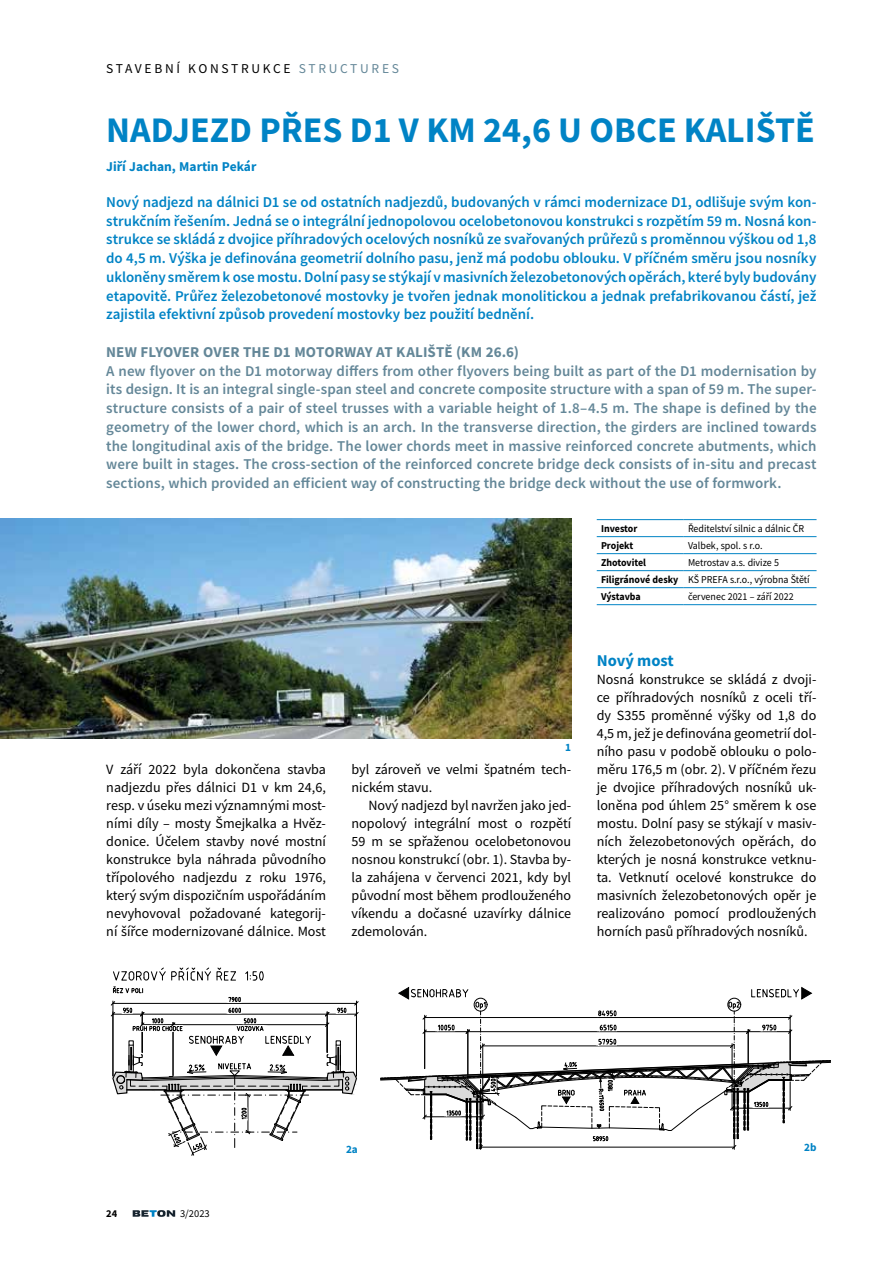
<style>
.page{position:relative;width:893px;height:1263px;background:#fff}
.page>*{position:absolute;margin:0;border:0;box-sizing:border-box;transform-origin:0 0}
.t1{font:700 36px "Source Sans Pro";color:#0083c5}
.t2{font:700 16.5px "Source Sans Pro";color:#0083c5}
.t3{font:600 15px/18.8px "Source Sans Pro";letter-spacing:.005em;color:#648798;text-align:justify}
.t4{font:600 15px/18.8px "Source Sans Pro";letter-spacing:-.005em;color:#0083c5;text-align:justify}
.t5{font:700 15px "Source Sans Pro";letter-spacing:.005em;color:#648798}
.t6{font:14.1px/18px "Source Sans Pro";color:#000;text-align:justify}
.t7{font:13.5px "Source Sans Pro";letter-spacing:.2em;color:#000}
.t8{font:700 13.5px "Source Sans Pro";color:#0083c5}
.t9{font:700 11.25px "Source Sans Pro";color:#0083c5}
.t10{font:10.5px/17px "Source Sans Pro";color:#000;scale:.95 1}
.t11{font:700 10.5px "Source Sans Pro";color:#000;scale:.95 1}
.t12{font:10.5px "Source Sans Pro";color:#000}
.t13{font:700 10.5px "Source Sans Pro";color:#000}
.s1{color:#648798}
.s2{font-weight:700}
</style>
<div class="page">
<svg style="left:133px;top:1210px;width:42px;height:7px"></svg>
<hr style="left:684px;top:519px;width:132px;height:1px;background:#0083c5">
<hr style="left:684px;top:536px;width:132px;height:1px;background:#0083c5">
<hr style="left:684px;top:553px;width:132px;height:1px;background:#0083c5">
<hr style="left:684px;top:570px;width:132px;height:1px;background:#0083c5">
<hr style="left:684px;top:587px;width:132px;height:1px;background:#0083c5">
<hr style="left:684px;top:604px;width:132px;height:1px;background:#0083c5">
<hr style="left:597px;top:519px;width:87px;height:1px;background:#0083c5">
<hr style="left:597px;top:536px;width:87px;height:1px;background:#0083c5">
<hr style="left:597px;top:553px;width:87px;height:1px;background:#0083c5">
<hr style="left:597px;top:570px;width:87px;height:1px;background:#0083c5">
<hr style="left:597px;top:587px;width:87px;height:1px;background:#0083c5">
<hr style="left:597px;top:604px;width:87px;height:1px;background:#0083c5">
<img style="left:0;top:519px;width:571px;height:219px">
<svg style="left:111px;top:967px;width:248px;height:189px"></svg>
<svg style="left:380px;top:987px;width:451px;height:162px"></svg>
<p class="t7" style="left:106px;top:60px;width:294px">STAVEBNÍ KONSTRUKCE <span class="s1">STRUCTURES</span></p>
<h1 class="t1" style="left:106px;top:106px;width:710px">NADJEZD PŘES D1 V KM 24,6 U OBCE KALIŠTĚ</h1>
<p class="t8" style="left:106px;top:158px;width:152px">Jiří Jachan, Martin Pekár</p>
<p class="t4" style="left:106px;top:192px;width:712px">Nový nadjezd na dálnici D1 se od ostatních nadjezdů, budovaných v rámci modernizace D1, odlišuje svým kon&shy;strukčním řešením. Jedná se o integrální jednopolovou ocelobetonovou konstrukci s rozpětím 59 m. Nosná kon&shy;strukce se skládá z dvojice příhradových ocelových nosníků ze svařovaných průřezů s proměnnou výškou od 1,8 do 4,5 m. Výška je definována geometrií dolního pasu, jenž má podobu oblouku. V příčném směru jsou nosníky ukloněny směrem k ose mostu. Dolní pasy se stýkají v masivních železobetonových opěrách, které byly budovány etapovitě. Průřez železobetonové mostovky je tvořen jednak monolitickou a jednak prefabrikovanou částí, jež zajistila efektivní způsob provedení mostovky bez použití bednění.</p>
<p class="t5" style="left:106px;top:342px;width:414px">NEW FLYOVER OVER THE D1 MOTORWAY AT KALIŠTĚ (KM 26.6)</p>
<p class="t3" style="left:106px;top:361px;width:712px">A new flyover on the D1 motorway differs from other flyovers being built as part of the D1 modernisation by its design. It is an integral single-span steel and concrete composite structure with a span of 59 m. The super&shy;structure consists of a pair of steel trusses with a variable height of 1.8–4.5 m. The shape is defined by the geometry of the lower chord, which is an arch. In the transverse direction, the girders are inclined towards the longitudinal axis of the bridge. The lower chords meet in massive reinforced concrete abutments, which were built in stages. The cross-section of the reinforced concrete bridge deck consists of in-situ and precast sections, which provided an efficient way of constructing the bridge deck without the use of formwork.</p>
<p class="t9" style="left:565px;top:739px;width:7px">1</p>
<p class="t6" style="left:106px;top:760px;width:221px">V září 2022 byla dokončena stavba nadjezdu přes dálnici D1 v km 24,6, resp. v úseku mezi významnými most&shy;ními díly – mosty Šmejkalka a Hvěz&shy;donice. Účelem stavby nové mostní konstrukce byla náhrada původního třípolového nadjezdu z roku 1976, který svým dispozičním uspořádáním nevyhovoval požadované kategorij&shy;ní šířce modernizované dálnice. Most</p>
<p class="t6" style="left:351px;top:760px;width:221px">byl zároveň ve velmi špatném tech&shy;nickém stavu.</p>
<p class="t6" style="left:351px;top:796px;width:221px;text-indent:17px">Nový nadjezd byl navržen jako jed&shy;nopolový integrální most o rozpětí 59 m se spřaženou ocelobetonovou nosnou konstrukcí (obr. 1). Stavba by&shy;la zahájena v červenci 2021, kdy byl původní most během prodlouženého víkendu a dočasné uzavírky dálnice zdemolován.</p>
<p class="t11" style="left:601px;top:521px;width:40px">Investor</p>
<p class="t10" style="left:688px;top:520px;width:124px">Ředitelství silnic a dálnic ČR</p>
<p class="t11" style="left:601px;top:538px;width:35px">Projekt</p>
<p class="t10" style="left:688px;top:537px;width:80px">Valbek, spol. s r.o.</p>
<p class="t11" style="left:601px;top:555px;width:49px">Zhotovitel</p>
<p class="t10" style="left:601px;top:554px;width:221px;text-indent:87px">Metrostav a.s. divize 5<br><span class="s2">Filigránové desky</span> KŠ PREFA s.r.o., výrobna Štětí<br><span class="s2">Výstavba</span></p>
<p class="t10" style="left:688px;top:588px;width:113px">červenec 2021 – září 2022</p>
<p class="t2" style="left:597px;top:649px;width:79px">Nový most</p>
<p class="t6" style="left:597px;top:670px;width:221px">Nosná konstrukce se skládá z dvoji&shy;ce příhradových nosníků z oceli tří&shy;dy S355 proměnné výšky od 1,8 do 4,5 m, jež je definována geometrií dol&shy;ního pasu v podobě oblouku o polo&shy;měru 176,5 m (obr. 2). V příčném řezu je dvojice příhradových nosníků uk&shy;loněna pod úhlem 25° směrem k ose mostu. Dolní pasy se stýkají v masiv&shy;ních železobetonových opěrách, do kterých je nosná konstrukce vetknu&shy;ta. Vetknutí ocelové konstrukce do masivních železobetonových opěr je realizováno pomocí prodloužených horních pasů příhradových nosníků.</p>
<p class="t13" style="left:106px;top:1206px;width:13px">24</p>
<p class="t12" style="left:180px;top:1207px;width:31px">3/2023</p>
<p class="t9" style="left:346px;top:1142px;width:13px">2a</p>
<p class="t9" style="left:804px;top:1140px;width:14px">2b</p>
</div>
